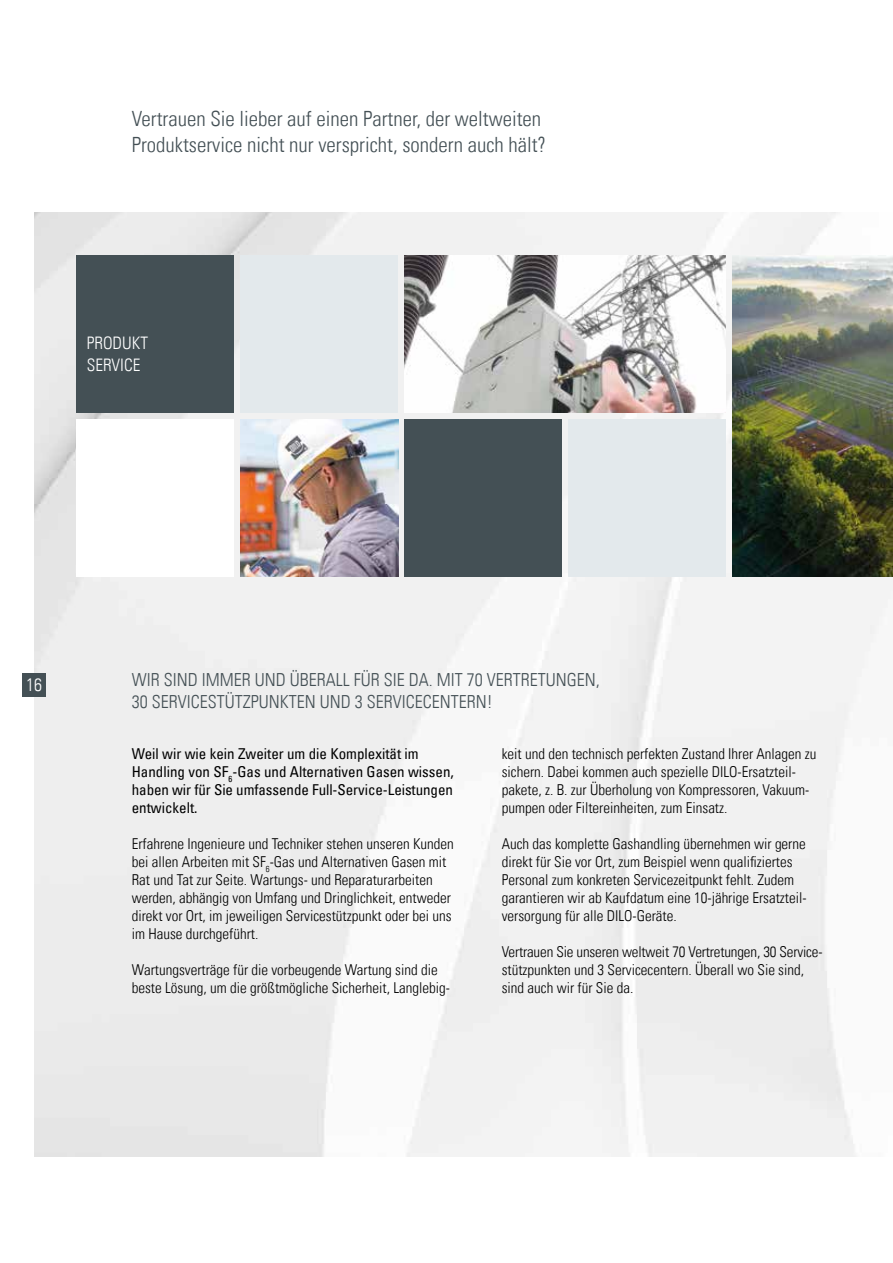
<style>
.page{position:relative;width:893px;height:1263px;background:#fff}
.page>*{position:absolute;margin:0;border:0;box-sizing:border-box;transform-origin:0 0}
.t1{font:300 condensed 21px/25.2px "Univers LT";color:#445055}
.t2{font:300 condensed 18px/22.5px "Univers LT";color:#445055}
.t3{font:300 condensed 18px "Univers LT";color:#fff}
.t4{font:300 condensed 17.25px/22.5px "Univers LT";color:#fff}
.t5{font:300 condensed 15px/18px "Univers LT";color:#000}
.t6{font:condensed 15px/18px "Univers LT";color:#000}
</style>
<div class="page">
<img style="left:34px;top:213px;width:859px;height:944px">
<div style="left:77px;top:419px;width:157px;height:158px;background:#fff"></div>
<div style="left:568px;top:419px;width:158px;height:158px;background:#e3e9ec"></div>
<div style="left:404px;top:419px;width:158px;height:158px;background:#445055"></div>
<div style="left:240px;top:255px;width:158px;height:158px;background:#e3e9ec"></div>
<img style="left:732px;top:255px;width:161px;height:322px">
<div style="left:22px;top:673px;width:24px;height:24px;background:#445055"></div>
<img style="left:404px;top:255px;width:322px;height:158px">
<img style="left:240px;top:419px;width:158px;height:158px">
<div style="left:77px;top:255px;width:157px;height:158px;background:#445055"></div>
<h1 class="t1" style="left:132px;top:106px;width:415px">Vertrauen Sie lieber auf einen Partner, der weltweiten<br>Produktservice nicht nur verspricht, sondern auch hält?</h1>
<p class="t4" style="left:87px;top:331px;width:63px">PRODUKT<br>SERVICE</p>
<p class="t3" style="left:26px;top:674px;width:17px">16</p>
<p class="t2" style="left:132px;top:668px;width:469px">WIR SIND IMMER UND ÜBERALL FÜR SIE DA. MIT 70 VERTRETUNGEN,<br>30 SERVICESTÜTZPUNKTEN UND 3 SERVICECENTERN!</p>
<p class="t5" style="left:502px;top:745px;width:316px">keit und den technisch perfekten Zustand Ihrer Anlagen zu sichern. Dabei kommen auch spezielle DILO-Ersatzteil&shy;pakete, z. B. zur Überholung von Kompressoren, Vakuum&shy;pumpen oder Filtereinheiten, zum Einsatz.</p>
<p class="t5" style="left:502px;top:835px;width:306px">Auch das komplette Gashandling übernehmen wir gerne direkt für Sie vor Ort, zum Beispiel wenn qualifiziertes Personal zum konkreten Servicezeitpunkt fehlt. Zudem garantieren wir ab Kaufdatum eine 10-jährige Ersatzteil&shy;versorgung für alle DILO-Geräte.</p>
<p class="t5" style="left:502px;top:943px;width:322px">Vertrauen Sie unseren weltweit 70 Vertretungen, 30 Service&shy;stützpunkten und 3 Servicecentern. Überall wo Sie sind, sind auch wir für Sie da.</p>
<p class="t6" style="left:132px;top:745px;width:324px">Weil wir wie kein Zweiter um die Komplexität im Handling von SF<sub>6</sub>-Gas und Alternativen Gasen wissen, haben wir für Sie umfassende Full-Service-Leistungen entwickelt.</p>
<p class="t5" style="left:132px;top:835px;width:323px">Erfahrene Ingenieure und Techniker stehen unseren Kunden bei allen Arbeiten mit SF<sub>6</sub>-Gas und Alternativen Gasen mit Rat und Tat zur Seite. Wartungs- und Reparaturarbeiten werden, abhängig von Umfang und Dringlichkeit, entweder direkt vor Ort, im jeweiligen Servicestützpunkt oder bei uns im Hause durchgeführt.</p>
<p class="t5" style="left:132px;top:961px;width:320px">Wartungsverträge für die vorbeugende Wartung sind die beste Lösung, um die größtmögliche Sicherheit, Langlebig-</p>
</div>
